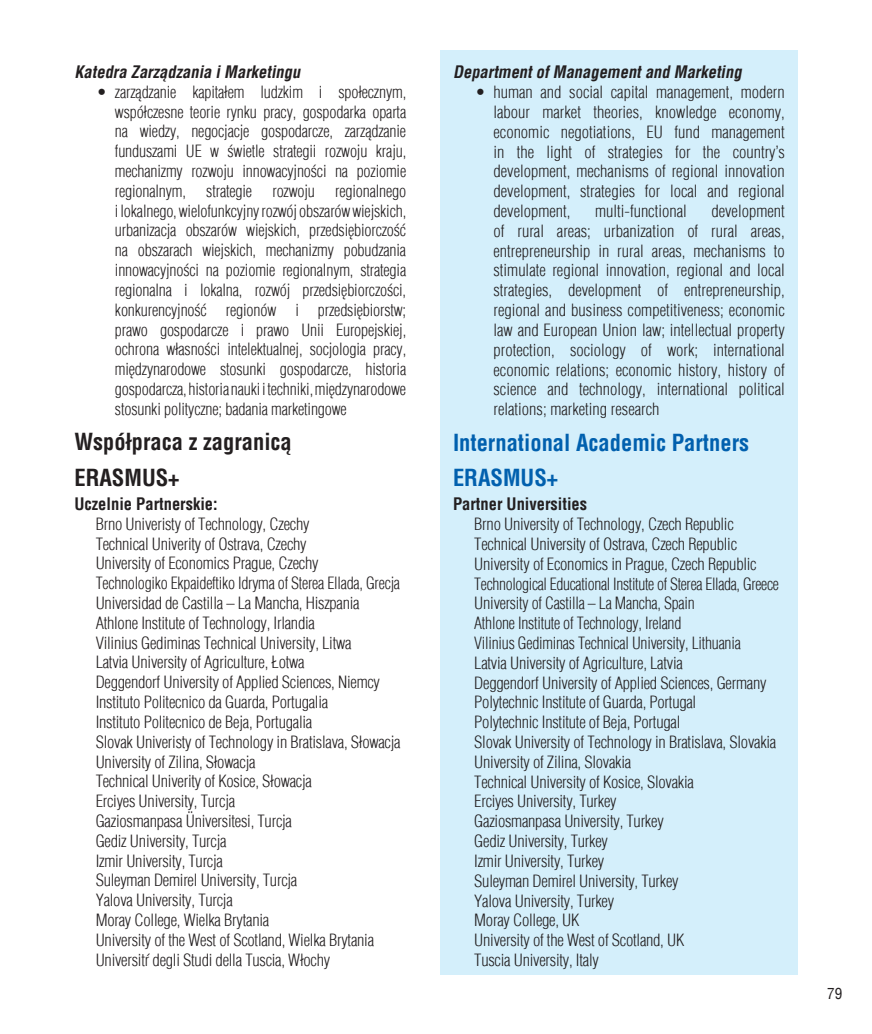
<style>
.page{position:relative;width:872px;height:1034px;background:#fff}
.page>*{position:absolute;margin:0;border:0;box-sizing:border-box;transform-origin:0 0}
.t1{font:700 22.5px "Switzerland Condensed";color:#0160ae}
.t2{font:700 22.5px "Switzerland Condensed";color:#231f20}
.Główny{font:300 16.5px/19.8px "Switzerland Cond";letter-spacing:-.015em;color:#231f20;text-align:justify}
.Główny-2{font:300 16.5px "Switzerland Cond";letter-spacing:-.015em;color:#231f20;scale:.96 1}
.Główny-3{font:italic 700 16.5px "Switzerland Condensed";color:#231f20}
.Główny-4{font:300 16.5px "Switzerland Cond";letter-spacing:-.015em;color:#231f20;scale:.95 1}
.Główny-5{font:700 16.5px "Switzerland Condensed";color:#231f20}
.t3{font:15px "Switzerland Condensed";color:#231f20}
</style>
<div class="page">
<div style="left:440px;top:50px;width:357px;height:924px;background:#d4effb"></div>
<p class="Główny-3" style="left:74px;top:62px;width:227px">Katedra Zarządzania i Marketingu</p>
<p class="Główny" style="left:115px;top:82px;width:293px;text-indent:-18px">∙ zarządzanie kapitałem ludzkim i społecznym, współczesne teorie rynku pracy, gospodarka oparta na wiedzy, negocjacje gospodarcze, zarządzanie funduszami UE w świetle strategii rozwoju kraju, mechanizmy rozwoju innowacyjności na poziomie regionalnym, strategie rozwoju regionalnego i lokalnego, wielofunkcyjny rozwój obszarów wiejskich, urbanizacja obszarów wiejskich, przedsiębiorczość na obszarach wiejskich, mechanizmy pobudzania innowacyjności na poziomie regionalnym, strategia regionalna i lokalna, rozwój przedsiębiorczości, konkurencyjność regionów i przedsiębiorstw; prawo gospodarcze i prawo Unii Europejskiej, ochrona własności intelektualnej, socjologia pracy, międzynarodowe stosunki gospodarcze, historia gospodarcza, historia nauki i techniki, międzynarodowe stosunki polityczne; badania marketingowe</p>
<p class="t2" style="left:74px;top:428px;width:219px">Współpraca z zagranicą</p>
<p class="t2" style="left:74px;top:464px;width:107px">ERASMUS+</p>
<p class="Główny-5" style="left:74px;top:494px;width:145px">Uczelnie Partnerskie:</p>
<p class="Główny" style="left:96px;top:513px;width:215px">Brno Univeristy of Technology, Czechy</p>
<p class="Główny" style="left:96px;top:533px;width:212px">Technical Univerity of Ostrava, Czechy</p>
<p class="Główny" style="left:96px;top:553px;width:224px">University of Economics Prague, Czechy</p>
<p class="Główny-2" style="left:96px;top:573px;width:318px">Technologiko Ekpaideftiko Idryma of Sterea Ellada, Grecja</p>
<p class="Główny" style="left:96px;top:593px;width:265px">Universidad de Castilla – La Mancha, Hiszpania</p>
<p class="Główny" style="left:96px;top:612px;width:221px">Athlone Institute of Technology, Irlandia</p>
<p class="Główny" style="left:96px;top:632px;width:257px">Vilinius Gediminas Technical University, Litwa</p>
<p class="Główny" style="left:96px;top:652px;width:210px">Latvia University of Agriculture, Łotwa</p>
<p class="Główny" style="left:96px;top:672px;width:286px">Deggendorf University of Applied Sciences, Niemcy</p>
<p class="Główny" style="left:96px;top:692px;width:234px">Instituto Politecnico da Guarda, Portugalia</p>
<p class="Główny" style="left:96px;top:711px;width:218px">Instituto Politecnico de Beja, Portugalia</p>
<p class="Główny" style="left:96px;top:731px;width:306px">Slovak Univeristy of Technology in Bratislava, Słowacja</p>
<p class="Główny" style="left:96px;top:751px;width:161px">University of Zilina, Słowacja</p>
<p class="Główny" style="left:96px;top:771px;width:218px">Technical Univerity of Kosice, Słowacja</p>
<p class="Główny" style="left:96px;top:791px;width:141px">Erciyes University, Turcja</p>
<p class="Główny" style="left:96px;top:810px;width:198px">Gaziosmanpasa Üniversitesi, Turcja</p>
<p class="Główny" style="left:96px;top:830px;width:132px">Gediz University, Turcja</p>
<p class="Główny" style="left:96px;top:850px;width:129px">Izmir University, Turcja</p>
<p class="Główny" style="left:96px;top:870px;width:203px">Suleyman Demirel University, Turcja</p>
<p class="Główny" style="left:96px;top:890px;width:139px">Yalova University, Turcja</p>
<p class="Główny" style="left:96px;top:909px;width:175px">Moray College, Wielka Brytania</p>
<p class="Główny" style="left:96px;top:929px;width:280px">University of the West of Scotland, Wielka Brytania</p>
<p class="Główny" style="left:96px;top:949px;width:236px">Università degli Studi della Tuscia, Włochy</p>
<p class="Główny-3" style="left:453px;top:62px;width:290px">Department of Management and Marketing</p>
<p class="Główny" style="left:493px;top:82px;width:293px;text-indent:-18px">∙ human and social capital management, modern labour market theories, knowledge economy, economic negotiations, EU fund management in the light of strategies for the country’s development, mechanisms of regional innovation development, strategies for local and regional development,</p>
<p class="Główny" style="left:595px;top:201px;width:93px">multi-functional</p>
<p class="Główny" style="left:493px;top:201px;width:293px;text-indent:218px">development of rural areas; urbanization of rural areas, entrepreneurship in rural areas, mechanisms to stimulate regional innovation, regional and local strategies, development of entrepreneurship, regional and business competitiveness; economic law and European Union law; intellectual property protection, sociology of work; international economic relations; economic history, history of science and technology, international political relations; marketing research</p>
<p class="t1" style="left:453px;top:429px;width:297px">International Academic Partners</p>
<p class="t1" style="left:453px;top:464px;width:107px">ERASMUS+</p>
<p class="Główny-5" style="left:453px;top:494px;width:136px">Partner Universities</p>
<p class="Główny" style="left:474px;top:514px;width:261px">Brno University of Technology, Czech Republic</p>
<p class="Główny" style="left:474px;top:533px;width:264px">Technical University of Ostrava, Czech Republic</p>
<p class="Główny" style="left:474px;top:553px;width:284px">University of Economics in Prague, Czech Republic</p>
<p class="Główny-4" style="left:474px;top:573px;width:322px">Technological Educational Institute of Sterea Ellada, Greece</p>
<p class="Główny" style="left:474px;top:593px;width:222px">University of Castilla – La Mancha, Spain</p>
<p class="Główny-2" style="left:474px;top:613px;width:217px">Athlone Institute of Technology, Ireland</p>
<p class="Główny-2" style="left:474px;top:633px;width:279px">Vilinius Gediminas Technical University, Lithuania</p>
<p class="Główny" style="left:474px;top:652px;width:210px">Latvia University of Agriculture, Latvia</p>
<p class="Główny" style="left:474px;top:672px;width:294px">Deggendorf University of Applied Sciences, Germany</p>
<p class="Główny" style="left:474px;top:692px;width:223px">Polytechnic Institute of Guarda, Portugal</p>
<p class="Główny" style="left:474px;top:712px;width:208px">Polytechnic Institute of Beja, Portugal</p>
<p class="Główny" style="left:474px;top:731px;width:303px">Slovak University of Technology in Bratislava, Slovakia</p>
<p class="Główny" style="left:474px;top:751px;width:158px">University of Zilina, Slovakia</p>
<p class="Główny" style="left:474px;top:771px;width:221px">Technical University of Kosice, Slovakia</p>
<p class="Główny" style="left:474px;top:791px;width:144px">Erciyes University, Turkey</p>
<p class="Główny" style="left:474px;top:811px;width:191px">Gaziosmanpasa University, Turkey</p>
<p class="Główny" style="left:474px;top:830px;width:135px">Gediz University, Turkey</p>
<p class="Główny" style="left:474px;top:850px;width:132px">Izmir University, Turkey</p>
<p class="Główny" style="left:474px;top:870px;width:206px">Suleyman Demirel University, Turkey</p>
<p class="Główny" style="left:474px;top:890px;width:141px">Yalova University, Turkey</p>
<p class="Główny" style="left:474px;top:910px;width:107px">Moray College, UK</p>
<p class="Główny" style="left:474px;top:929px;width:212px">University of the West of Scotland, UK</p>
<p class="Główny" style="left:474px;top:949px;width:126px">Tuscia University, Italy</p>
<p class="t3" style="left:827px;top:984px;width:16px">79</p>
</div>
